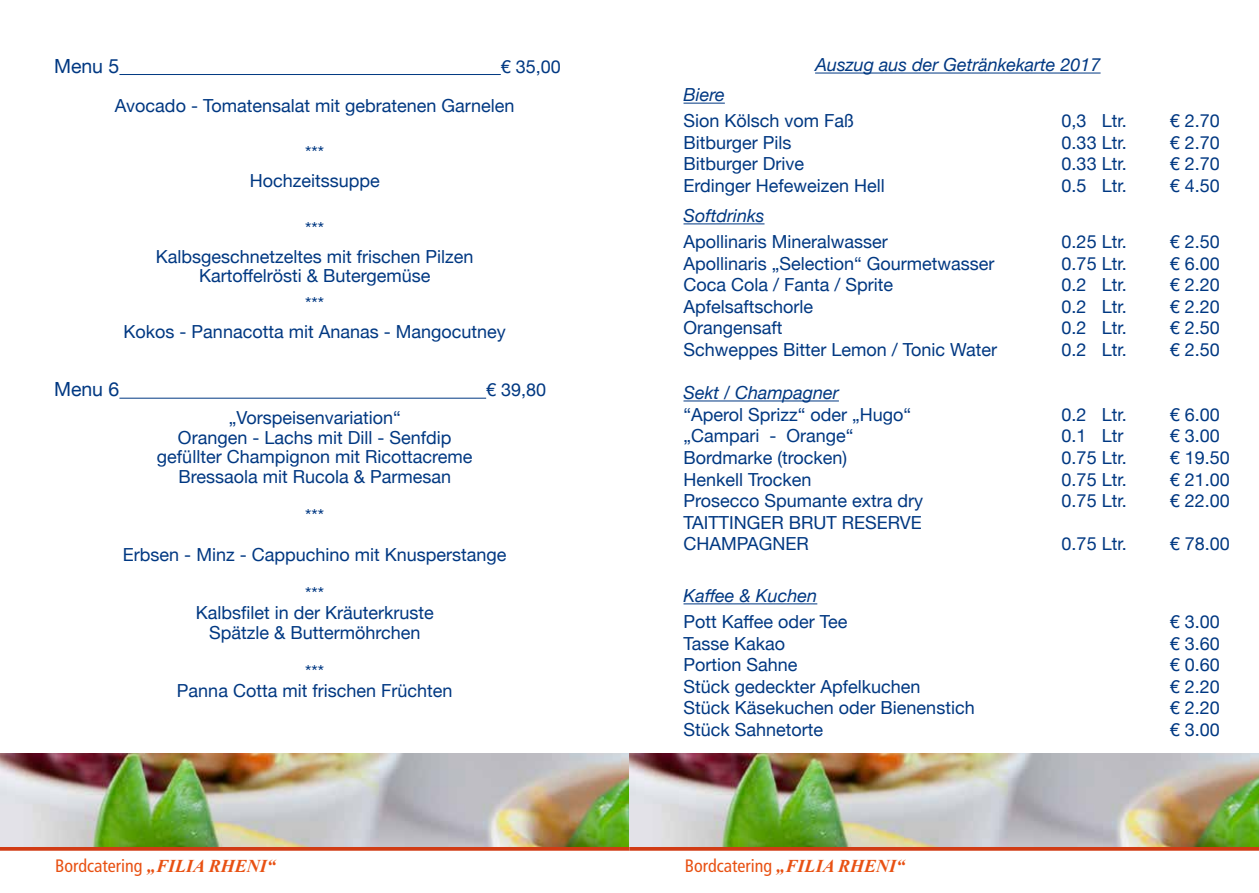
<style>
.page{position:relative;width:1259px;height:893px;background:#fff}
.page>*{position:absolute;margin:0;border:0;box-sizing:border-box;transform-origin:0 0}
.t1{font:19.5px "Helvetica Neue";color:#003882}
.t2{font:18px/19.5px "Helvetica Neue";color:#003882;text-align:center}
.t3{font:italic 18px "Helvetica Neue";color:#003882}
.t4{font:condensed 18px "Frutiger";color:#e85113}
.s1{font-family:"Times New Roman";font-weight:700;font-style:italic;font-stretch:normal}
</style>
<div class="page">
<div style="left:0;top:846px;width:629px;height:5px;background:#d13b14"></div>
<div style="left:629px;top:846px;width:630px;height:5px;background:#d13b14"></div>
<hr style="left:119px;top:74px;width:382px;height:1px;background:#003882">
<hr style="left:119px;top:398px;width:367px;height:1px;background:#003882">
<img style="left:0;top:754px;width:1259px;height:92px">
<hr style="left:815px;top:73px;width:285px;height:1px;background:#003882">
<hr style="left:683px;top:103px;width:42px;height:1px;background:#003882">
<hr style="left:683px;top:223px;width:81px;height:1px;background:#003882">
<hr style="left:683px;top:400px;width:156px;height:1px;background:#003882">
<hr style="left:683px;top:603px;width:134px;height:1px;background:#003882">
<p class="t1" style="left:54px;top:52px;width:67px">Menu 5</p>
<p class="t2" style="left:115px;top:48px;width:447px;line-height:39px;text-align:left;text-indent:386px">€ 35,00<br>Avocado - Tomatensalat mit gebratenen Garnelen</p>
<p class="t2" style="left:250px;top:140px;width:131px;line-height:28px">***<br>Hochzeitssuppe</p>
<p class="t2" style="left:156px;top:215px;width:319px;line-height:28px">***<br>Kalbsgeschnetzeltes mit frischen Pilzen</p>
<p class="t2" style="left:124px;top:263px;width:384px;line-height:28px">Kartoffelrösti &amp; Butergemüse<br>***<br>Kokos - Pannacotta mit Ananas - Mangocutney</p>
<p class="t1" style="left:54px;top:375px;width:67px">Menu 6</p>
<p class="t2" style="left:486px;top:381px;width:62px">€ 39,80</p>
<p class="t2" style="left:157px;top:409px;width:317px">„Vorspeisenvariation“<br>Orangen - Lachs mit Dill - Senfdip gefüllter Champignon mit Ricottacreme<br>Bressaola mit Rucola &amp; Parmesan</p>
<p class="t2" style="left:123px;top:497px;width:385px;line-height:39px">***<br>Erbsen - Minz - Cappuchino mit Knusperstange ***</p>
<p class="t2" style="left:196px;top:604px;width:240px">Kalbsfilet in der Kräuterkruste<br>Spätzle &amp; Buttermöhrchen</p>
<p class="t2" style="left:177px;top:663px;width:277px">***<br>Panna Cotta mit frischen Früchten</p>
<p class="t3" style="left:815px;top:52px;width:287px">Auszug aus der Getränkekarte 2017</p>
<p class="t3" style="left:683px;top:82px;width:43px">Biere</p>
<p class="t2" style="left:683px;top:112px;width:172px">Sion Kölsch vom Faß</p>
<p class="t2" style="left:1061px;top:112px;width:67px">0,3 Ltr.</p>
<p class="t2" style="left:1169px;top:112px;width:52px">€ 2.70</p>
<p class="t2" style="left:683px;top:134px;width:109px">Bitburger Pils</p>
<p class="t2" style="left:1061px;top:134px;width:67px">0.33 Ltr.</p>
<p class="t2" style="left:1169px;top:134px;width:52px">€ 2.70</p>
<p class="t2" style="left:683px;top:155px;width:122px">Bitburger Drive</p>
<p class="t2" style="left:1061px;top:155px;width:67px">0.33 Ltr.</p>
<p class="t2" style="left:1169px;top:155px;width:52px">€ 2.70</p>
<p class="t2" style="left:683px;top:177px;width:203px">Erdinger Hefeweizen Hell</p>
<p class="t2" style="left:1061px;top:177px;width:67px">0.5 Ltr.</p>
<p class="t2" style="left:1169px;top:177px;width:52px">€ 4.50</p>
<p class="t3" style="left:683px;top:203px;width:82px">Softdrinks</p>
<p class="t2" style="left:683px;top:233px;width:206px">Apollinaris Mineralwasser</p>
<p class="t2" style="left:1061px;top:233px;width:67px">0.25 Ltr.</p>
<p class="t2" style="left:1169px;top:233px;width:52px">€ 2.50</p>
<p class="t2" style="left:683px;top:254px;width:312px">Apollinaris „Selection“ Gourmetwasser</p>
<p class="t2" style="left:1061px;top:254px;width:67px">0.75 Ltr.</p>
<p class="t2" style="left:1169px;top:254px;width:52px">€ 6.00</p>
<p class="t2" style="left:683px;top:276px;width:211px">Coca Cola / Fanta / Sprite</p>
<p class="t2" style="left:1061px;top:276px;width:67px">0.2 Ltr.</p>
<p class="t2" style="left:1169px;top:276px;width:52px">€ 2.20</p>
<p class="t2" style="left:683px;top:298px;width:131px">Apfelsaftschorle</p>
<p class="t2" style="left:1061px;top:298px;width:67px">0.2 Ltr.</p>
<p class="t2" style="left:1169px;top:298px;width:52px">€ 2.20</p>
<p class="t2" style="left:683px;top:319px;width:101px">Orangensaft</p>
<p class="t2" style="left:1061px;top:319px;width:67px">0.2 Ltr.</p>
<p class="t2" style="left:1169px;top:319px;width:52px">€ 2.50</p>
<p class="t2" style="left:683px;top:341px;width:315px">Schweppes Bitter Lemon / Tonic Water</p>
<p class="t2" style="left:1061px;top:341px;width:67px">0.2 Ltr.</p>
<p class="t2" style="left:1169px;top:341px;width:52px">€ 2.50</p>
<p class="t3" style="left:683px;top:380px;width:157px">Sekt / Champagner</p>
<p class="t2" style="left:683px;top:406px;width:229px">“Aperol Sprizz“ oder „Hugo“</p>
<p class="t2" style="left:1061px;top:406px;width:67px">0.2 Ltr.</p>
<p class="t2" style="left:1169px;top:406px;width:52px">€ 6.00</p>
<p class="t2" style="left:683px;top:427px;width:172px">„Campari - Orange“</p>
<p class="t2" style="left:1061px;top:427px;width:63px">0.1 Ltr</p>
<p class="t2" style="left:1169px;top:427px;width:52px">€ 3.00</p>
<p class="t2" style="left:683px;top:449px;width:165px">Bordmarke (trocken)</p>
<p class="t2" style="left:1061px;top:449px;width:67px">0.75 Ltr.</p>
<p class="t2" style="left:1169px;top:449px;width:62px">€ 19.50</p>
<p class="t2" style="left:683px;top:470px;width:130px">Henkell Trocken</p>
<p class="t2" style="left:1061px;top:470px;width:67px">0.75 Ltr.</p>
<p class="t2" style="left:1169px;top:470px;width:62px">€ 21.00</p>
<p class="t2" style="left:683px;top:492px;width:241px">Prosecco Spumante extra dry</p>
<p class="t2" style="left:1061px;top:492px;width:67px">0.75 Ltr.</p>
<p class="t2" style="left:1169px;top:492px;width:62px">€ 22.00</p>
<p class="t2" style="left:683px;top:513px;width:240px;line-height:21.6px;text-align:left">TAITTINGER BRUT RESERVE<br>CHAMPAGNER</p>
<p class="t2" style="left:1061px;top:535px;width:67px">0.75 Ltr.</p>
<p class="t2" style="left:1169px;top:535px;width:62px">€ 78.00</p>
<p class="t3" style="left:683px;top:583px;width:135px">Kaffee &amp; Kuchen</p>
<p class="t2" style="left:683px;top:613px;width:166px">Pott Kaffee oder Tee</p>
<p class="t2" style="left:1169px;top:613px;width:52px">€ 3.00</p>
<p class="t2" style="left:683px;top:634px;width:103px">Tasse Kakao</p>
<p class="t2" style="left:1169px;top:634px;width:52px">€ 3.60</p>
<p class="t2" style="left:683px;top:656px;width:116px">Portion Sahne</p>
<p class="t2" style="left:1169px;top:656px;width:52px">€ 0.60</p>
<p class="t2" style="left:683px;top:678px;width:239px">Stück gedeckter Apfelkuchen</p>
<p class="t2" style="left:1169px;top:678px;width:52px">€ 2.20</p>
<p class="t2" style="left:683px;top:699px;width:293px">Stück Käsekuchen oder Bienenstich</p>
<p class="t2" style="left:1169px;top:699px;width:52px">€ 2.20</p>
<p class="t2" style="left:683px;top:721px;width:141px">Stück Sahnetorte</p>
<p class="t2" style="left:1169px;top:721px;width:52px">€ 3.00</p>
<p class="t4" style="left:55px;top:856px;width:222px">Bordcatering <span class="s1">„FILIA RHENI“</span></p>
<p class="t4" style="left:685px;top:856px;width:222px">Bordcatering <span class="s1">„FILIA RHENI“</span></p>
</div>
